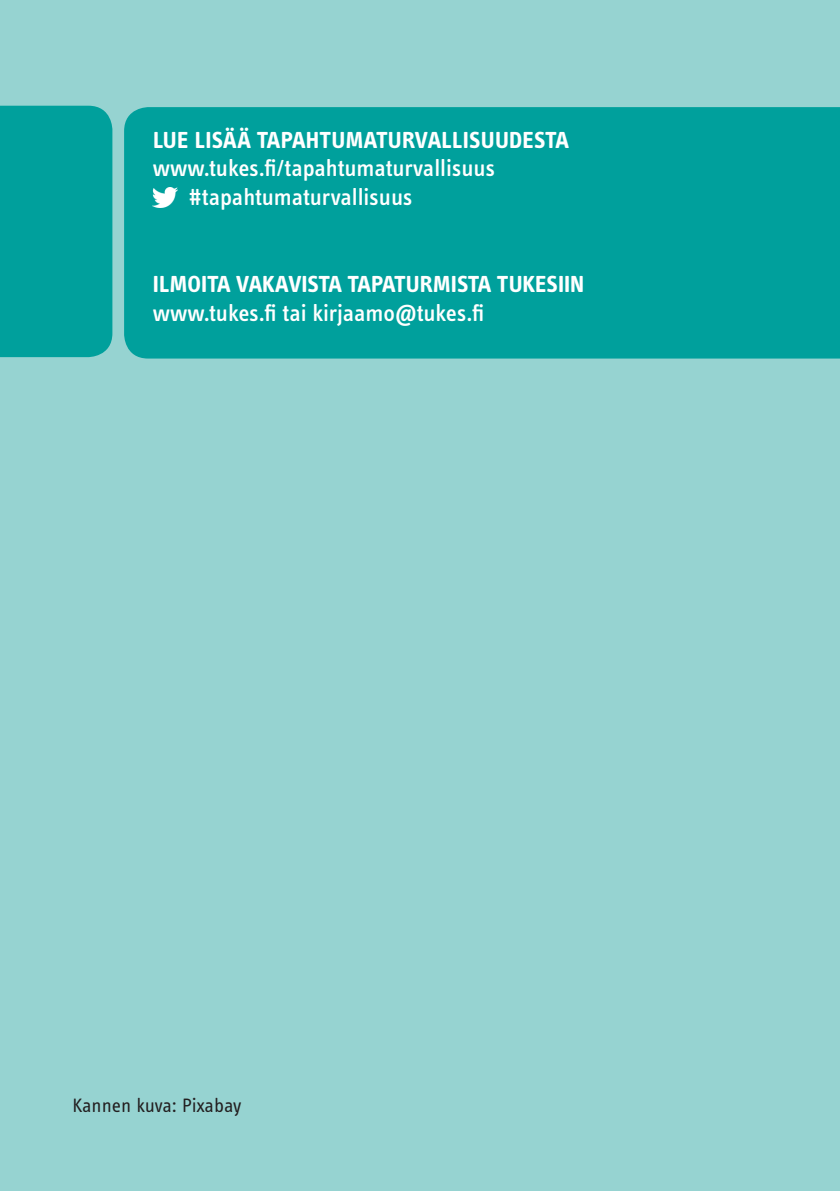
<style>
.page{position:relative;width:840px;height:1191px;background:#fff}
.page>*{position:absolute;margin:0;border:0;box-sizing:border-box;transform-origin:0 0}
.t1{font:500 24px/28.8px "Info Text OT";color:#fff}
.t2{font:700 24px "Info Text OT";color:#fff}
.t3{font:20px "Info Text OT";letter-spacing:-.01em;color:#231f20}
.s1{font-weight:700}
</style>
<div class="page">
<div style="left:0;top:0;width:839px;height:1191px;background:#96d3d1"></div>
<div style="left:0;top:106px;width:112px;height:251px;background:#00a09c"></div>
<div style="left:124px;top:107px;width:715px;height:251px;background:#00a09c"></div>
<img style="left:153px;top:187px;width:25px;height:21px">
<p class="t1" style="left:153px;top:125px;width:417px"><span class="s1">LUE LISÄÄ TAPAHTUMATURVALLISUUDESTA </span>www.tukes.fi/tapahtumaturvallisuus</p>
<p class="t1" style="left:188px;top:182px;width:225px">#tapahtumaturvallisuus</p>
<p class="t2" style="left:153px;top:269px;width:432px">ILMOITA VAKAVISTA TAPATURMISTA TUKESIIN</p>
<p class="t1" style="left:153px;top:297px;width:332px">www.tukes.fi tai kirjaamo@tukes.fi</p>
<p class="t3" style="left:72px;top:1094px;width:170px">Kannen kuva: Pixabay</p>
</div>
